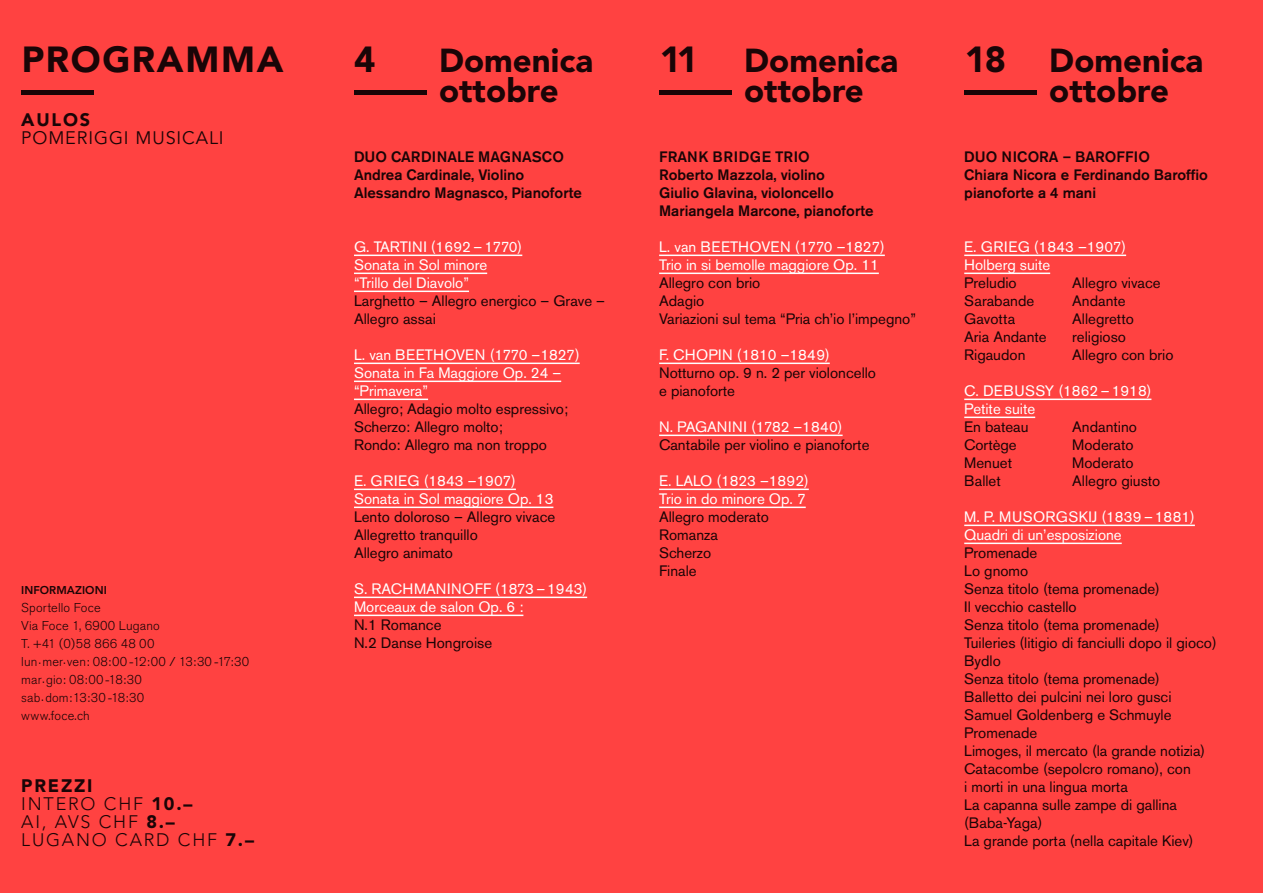
<style>
.page{position:relative;width:1263px;height:893px;background:#ff4241}
.page>*{position:absolute;margin:0;border:0;box-sizing:border-box;transform-origin:0 0}
.t1{font:900 36px "Avenir";letter-spacing:.05em;color:#1a171c}
.t2{font:900 33px/30px "Avenir";color:#1a171c}
.t3{font:300 18px/18px "Avenir";letter-spacing:.1em;color:#1a171c}
.t4{font:18px "Avenir";letter-spacing:.05em;color:#1a171c}
.t5{font:900 18px "Avenir";letter-spacing:.1em;color:#1a171c}
.t6{font:15px/18px "Akzidenz Grotesk BE";color:#1a171c}
.t7{font:15px/18px "Akzidenz Grotesk BE";color:#fff}
.t8{font:500 15px/18px "Akzidenz Grotesk BE";color:#1a171c}
.t9{font:15px "Akzidenz Grotesk BE";letter-spacing:.02em;color:#fff}
.t10{font:300 12.75px/18px "Akzidenz Grotesk BE";letter-spacing:.015em;color:#1a171c}
.t11{font:800 11.25px "Avenir";letter-spacing:.005em;color:#1a171c}
.s1{font-weight:900}
</style>
<div class="page">
<div style="left:354px;top:90px;width:73px;height:5px;background:#1a0507"></div>
<div style="left:21px;top:90px;width:73px;height:5px;background:#1a0507"></div>
<div style="left:659px;top:90px;width:73px;height:5px;background:#1a0507"></div>
<div style="left:964px;top:90px;width:73px;height:5px;background:#1a0507"></div>
<hr style="left:659px;top:255px;width:226px;height:1px;background:#fff">
<hr style="left:659px;top:273px;width:220px;height:1px;background:#fff">
<hr style="left:659px;top:363px;width:171px;height:1px;background:#fff">
<hr style="left:659px;top:435px;width:184px;height:1px;background:#fff">
<hr style="left:659px;top:489px;width:150px;height:1px;background:#fff">
<hr style="left:659px;top:507px;width:147px;height:1px;background:#fff">
<hr style="left:964px;top:255px;width:162px;height:1px;background:#fff">
<hr style="left:964px;top:273px;width:86px;height:1px;background:#fff">
<hr style="left:964px;top:399px;width:187px;height:1px;background:#fff">
<hr style="left:964px;top:417px;width:71px;height:1px;background:#fff">
<hr style="left:964px;top:525px;width:231px;height:1px;background:#fff">
<hr style="left:964px;top:543px;width:158px;height:1px;background:#fff">
<hr style="left:354px;top:255px;width:168px;height:1px;background:#fff">
<hr style="left:354px;top:273px;width:133px;height:1px;background:#fff">
<hr style="left:354px;top:291px;width:115px;height:1px;background:#fff">
<hr style="left:354px;top:363px;width:226px;height:1px;background:#fff">
<hr style="left:354px;top:381px;width:207px;height:1px;background:#fff">
<hr style="left:354px;top:399px;width:74px;height:1px;background:#fff">
<hr style="left:354px;top:489px;width:162px;height:1px;background:#fff">
<hr style="left:354px;top:507px;width:199px;height:1px;background:#fff">
<hr style="left:354px;top:597px;width:233px;height:1px;background:#fff">
<hr style="left:354px;top:615px;width:169px;height:1px;background:#fff">
<h1 class="t1" style="left:21px;top:38px;width:264px">PROGRAMMA</h1>
<h1 class="t1" style="left:354px;top:38px;width:23px">4</h1>
<h2 class="t2" style="left:439px;top:45px;width:155px">Domenica ottobre</h2>
<p class="t5" style="left:21px;top:109px;width:70px">AULOS</p>
<p class="t4" style="left:21px;top:127px;width:204px">POMERIGGI MUSICALI</p>
<p class="t11" style="left:21px;top:583px;width:87px">INFORMAZIONI</p>
<p class="t10" style="left:21px;top:599px;width:229px">Sportello Foce<br>Via Foce 1, 6900 Lugano<br>T. +41 (0)58 866 48 00<br>lun.mer.ven: 08:00 -12:00 / 13:30 -17:30 mar.gio: 08:00-18:30<br>sab.dom: 13:30-18:30<br>www.foce.ch</p>
<p class="t3" style="left:21px;top:777px;width:234px"><span class="s1">PREZZI<br></span>INTERO CHF <span class="s1">10.–<br></span>AI, AVS CHF <span class="s1">8.–<br></span>LUGANO CARD CHF <span class="s1">7.–</span></p>
<p class="t8" style="left:354px;top:148px;width:229px">DUO CARDINALE MAGNASCO<br>Andrea Cardinale, Violino<br>Alessandro Magnasco, Pianoforte</p>
<p class="t7" style="left:354px;top:238px;width:170px">G. TARTINI (1692 – 1770)<br>Sonata in Sol minore “Trillo del Diavolo”</p>
<p class="t6" style="left:354px;top:292px;width:252px">Larghetto – Allegro energico – Grave –<br>Allegro assai</p>
<p class="t7" style="left:354px;top:346px;width:227px">L. van BEETHOVEN (1770 –1827)<br>Sonata in Fa Maggiore Op. 24 – “Primavera”</p>
<p class="t6" style="left:354px;top:400px;width:216px">Allegro; Adagio molto espressivo;<br>Scherzo: Allegro molto;<br>Rondo: Allegro ma non troppo</p>
<p class="t7" style="left:354px;top:472px;width:201px">E. GRIEG (1843 –1907)<br>Sonata in Sol maggiore Op. 13</p>
<p class="t6" style="left:354px;top:508px;width:203px">Lento doloroso – Allegro vivace<br>Allegretto tranquillo<br>Allegro animato</p>
<p class="t7" style="left:354px;top:580px;width:235px">S. RACHMANINOFF (1873 – 1943)<br>Morceaux de salon Op. 6 :</p>
<p class="t6" style="left:354px;top:616px;width:140px">N.1 Romance<br>N.2 Danse Hongroise</p>
<h1 class="t1" style="left:659px;top:38px;width:41px">11</h1>
<h1 class="t1" style="left:964px;top:38px;width:43px">18</h1>
<h2 class="t2" style="left:744px;top:45px;width:155px">Domenica ottobre</h2>
<h2 class="t2" style="left:1049px;top:45px;width:155px">Domenica ottobre</h2>
<p class="t8" style="left:659px;top:148px;width:216px">FRANK BRIDGE TRIO<br>Roberto Mazzola, violino<br>Giulio Glavina, violoncello<br>Mariangela Marcone, pianoforte</p>
<p class="t7" style="left:659px;top:238px;width:227px">L. van BEETHOVEN (1770 –1827)<br>Trio in si bemolle maggiore Op. 11</p>
<p class="t6" style="left:659px;top:274px;width:258px">Allegro con brio<br>Adagio<br>Variazioni sul tema “Pria ch’io l’impegno”</p>
<p class="t6" style="left:659px;top:364px;width:218px">Notturno op. 9 n. 2 per violoncello e pianoforte</p>
<p class="t6" style="left:659px;top:436px;width:212px">Cantabile per violino e pianoforte</p>
<p class="t9" style="left:659px;top:346px;width:172px">F. CHOPIN (1810 –1849)</p>
<p class="t7" style="left:659px;top:418px;width:185px">N. PAGANINI (1782 –1840)</p>
<p class="t7" style="left:659px;top:472px;width:151px">E. LALO (1823 –1892)<br>Trio in do minore Op. 7</p>
<p class="t6" style="left:659px;top:508px;width:111px">Allegro moderato<br>Romanza<br>Scherzo<br>Finale</p>
<p class="t8" style="left:964px;top:148px;width:245px">DUO NICORA – BAROFFIO<br>Chiara Nicora e Ferdinando Baroffio pianoforte a 4 mani</p>
<p class="t7" style="left:964px;top:238px;width:163px">E. GRIEG (1843 –1907)<br>Holberg suite</p>
<p class="t6" style="left:964px;top:274px;width:54px">Preludio</p>
<p class="t6" style="left:1072px;top:274px;width:90px">Allegro vivace</p>
<p class="t6" style="left:964px;top:292px;width:72px">Sarabande</p>
<p class="t6" style="left:1072px;top:292px;width:55px">Andante</p>
<p class="t6" style="left:964px;top:310px;width:52px">Gavotta</p>
<p class="t6" style="left:1072px;top:310px;width:63px">Allegretto</p>
<p class="t6" style="left:964px;top:328px;width:84px">Aria Andante</p>
<p class="t6" style="left:1072px;top:328px;width:55px">religioso</p>
<p class="t6" style="left:964px;top:346px;width:63px">Rigaudon</p>
<p class="t6" style="left:1072px;top:346px;width:103px">Allegro con brio</p>
<p class="t7" style="left:964px;top:382px;width:189px">C. DEBUSSY (1862 –1918)<br>Petite suite</p>
<p class="t6" style="left:964px;top:418px;width:66px">En bateau</p>
<p class="t6" style="left:1072px;top:418px;width:66px">Andantino</p>
<p class="t6" style="left:964px;top:436px;width:54px">Cortège</p>
<p class="t6" style="left:1072px;top:436px;width:63px">Moderato</p>
<p class="t6" style="left:964px;top:454px;width:49px">Menuet</p>
<p class="t6" style="left:1072px;top:454px;width:63px">Moderato</p>
<p class="t6" style="left:964px;top:472px;width:38px">Ballet</p>
<p class="t6" style="left:1072px;top:472px;width:90px">Allegro giusto</p>
<p class="t7" style="left:964px;top:508px;width:232px">M. P. MUSORGSKIJ (1839 –1881)<br>Quadri di un’esposizione</p>
<p class="t6" style="left:964px;top:544px;width:254px">Promenade<br>Lo gnomo<br>Senza titolo (tema promenade)<br>Il vecchio castello<br>Senza titolo (tema promenade)<br>Tuileries (litigio di fanciulli dopo il gioco)<br>Bydlo<br>Senza titolo (tema promenade)<br>Balletto dei pulcini nei loro gusci<br>Samuel Goldenberg e Schmuyle<br>Promenade<br>Limoges, il mercato (la grande notizia)<br>Catacombe (sepolcro romano), con<br>i morti in una lingua morta<br>La capanna sulle zampe di gallina (Baba-Yaga)<br>La grande porta (nella capitale Kiev)</p>
</div>
